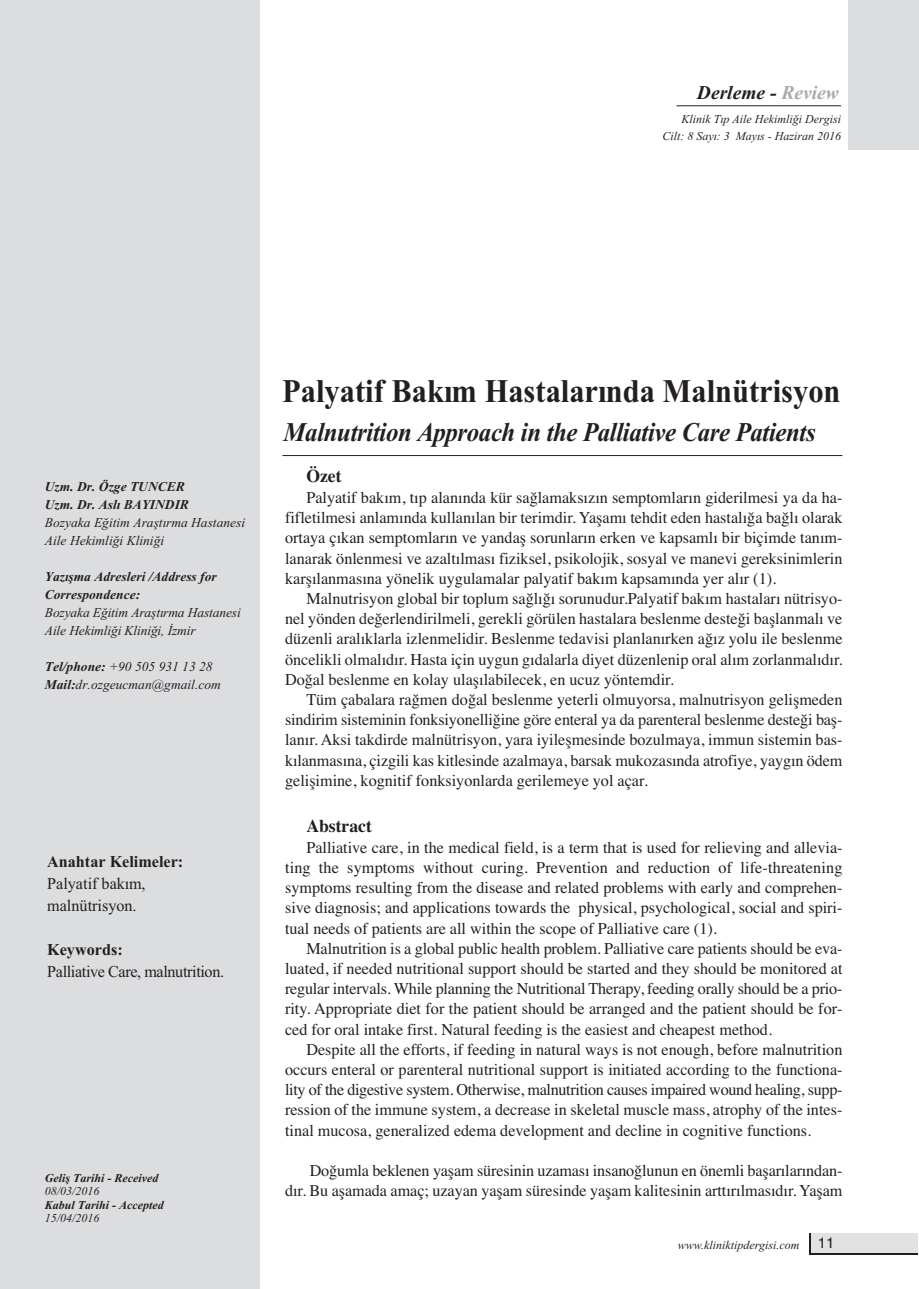
<style>
.page{position:relative;width:919px;height:1289px;background:#fff}
.page>*{position:absolute;margin:0;border:0;box-sizing:border-box;transform-origin:0 0}
.t1{font:700 33px "Times New Roman";color:#231f20;scale:.92 1}
.t2{font:italic 700 27px "Times New Roman";letter-spacing:-.015em;color:#231f20;scale:.92 1}
.t3{font:italic 700 19.5px "Times New Roman";color:#231f20}
.t4{font:700 18px "Times";color:#231f20}
.t5{font:16.5px/20.2px "Times";color:#231f20;text-align:justify}
.t6{font:16.5px "Times New Roman";letter-spacing:-.02em;color:#231f20}
.t7{font:16.5px/21.9px "Times New Roman";color:#231f20}
.t8{font:700 16.5px "Times New Roman";color:#231f20}
.t9{font:italic 13.5px/18px "Times New Roman";color:#231f20}
.t10{font:italic 700 13.5px/18px "Times New Roman";color:#231f20}
.t11{font:italic 12px/16.6px "Times New Roman";color:#231f20;text-align:right}
.t12{font:italic 700 12px "Times New Roman";color:#231f20}
.t13{font:italic 12px "Times New Roman";color:#231f20}
.s1{color:#a8a9ad}
.s2{font-weight:700}
.s3{font-family:"Helvetica";font-style:normal;font-size:15px}
</style>
<div class="page">
<div style="left:0;top:0;width:260px;height:1288px;background:#dcdddf"></div>
<div style="left:848px;top:0;width:70px;height:149px;background:#dcdddf"></div>
<hr style="left:282px;top:455px;width:560px;height:1px;background:#231f20">
<hr style="left:676px;top:105px;width:165px;height:1px;background:#231f20">
<svg style="left:809px;top:1233px;width:108px;height:21px"></svg>
<div style="left:811px;top:1233px;width:106px;height:19px;background:#e1e2e4"></div>
<p class="t3" style="left:696px;top:86px;width:143px">Derleme - <span class="s1">Review</span></p>
<p class="t11" style="left:662px;top:112px;width:180px">Klinik Tıp Aile Hekimliği Dergisi<br>Cilt: 8 Sayı: 3 Mayıs - Haziran 2016</p>
<p class="t10" style="left:45px;top:479px;width:146px">Uzm. Dr. Özge TUNCER<br>Uzm. Dr. Aslı BAYINDIR</p>
<p class="t9" style="left:45px;top:515px;width:202px">Bozyaka Eğitim Araştırma Hastanesi<br>Aile Hekimliği Kliniği</p>
<p class="t10" style="left:45px;top:569px;width:173px">Yazışma Adresleri /Address for<br>Correspondence:</p>
<p class="t9" style="left:45px;top:604px;width:197px">Bozyaka Eğitim Araştırma Hastanesi<br>Aile Hekimliği Kliniği, İzmir</p>
<p class="t9" style="left:45px;top:658px;width:177px"><span class="s2">Tel/phone:</span> +90 505 931 13 28<br><span class="s2">Mail:</span>dr.ozgeucman@gmail.com</p>
<p class="t8" style="left:47px;top:856px;width:138px">Anahtar Kelimeler:</p>
<p class="t7" style="left:47px;top:874px;width:100px">Palyatif bakım, malnütrisyon.</p>
<p class="t8" style="left:47px;top:944px;width:77px">Keywords:</p>
<p class="t6" style="left:47px;top:965px;width:178px">Palliative Care, malnutrition.</p>
<p class="t12" style="left:45px;top:1173px;width:115px">Geliş Tarihi - Received</p>
<p class="t11" style="left:45px;top:1184px;width:56px">08/03/2016</p>
<p class="t12" style="left:45px;top:1200px;width:121px">Kabul Tarihi - Accepted</p>
<p class="t11" style="left:45px;top:1211px;width:56px">15/04/2016</p>
<h1 class="t1" style="left:282px;top:380px;width:608px">Palyatif Bakım Hastalarında Malnütrisyon</h1>
<h2 class="t2" style="left:283px;top:423px;width:580px">Malnutrition Approach in the Palliative Care Patients</h2>
<p class="t4" style="left:306px;top:470px;width:37px">Özet</p>
<p class="t5" style="left:285px;top:489px;width:559px;text-indent:21px">Palyatif bakım, tıp alanında kür sağlamaksızın semptomların giderilmesi ya da ha&shy;fifletilmesi anlamında kullanılan bir terimdir. Yaşamı tehdit eden hastalığa bağlı olarak ortaya çıkan semptomların ve yandaş sorunların erken ve kapsamlı bir biçimde tanım&shy;lanarak önlenmesi ve azaltılması fiziksel, psikolojik, sosyal ve manevi gereksinimlerin karşılanmasına yönelik uygulamalar palyatif bakım kapsamında yer alır (1).</p>
<p class="t5" style="left:285px;top:590px;width:559px;text-indent:21px">Malnutrisyon global bir toplum sağlığı sorunudur.Palyatif bakım hastaları nütrisyo&shy;nel yönden değerlendirilmeli, gerekli görülen hastalara beslenme desteği başlanmalı ve düzenli aralıklarla izlenmelidir. Beslenme tedavisi planlanırken ağız yolu ile beslenme öncelikli olmalıdır. Hasta için uygun gıdalarla diyet düzenlenip oral alım zorlanmalıdır.<br>Doğal beslenme en kolay ulaşılabilecek, en ucuz yöntemdir.</p>
<p class="t5" style="left:285px;top:691px;width:559px;text-indent:21px">Tüm çabalara rağmen doğal beslenme yeterli olmuyorsa, malnutrisyon gelişmeden sindirim sisteminin fonksiyonelliğine göre enteral ya da parenteral beslenme desteği baş&shy;lanır. Aksi takdirde malnütrisyon, yara iyileşmesinde bozulmaya, immun sistemin bas&shy;kılanmasına, çizgili kas kitlesinde azalmaya, barsak mukozasında atrofiye, yaygın ödem gelişimine, kognitif fonksiyonlarda gerilemeye yol açar.</p>
<p class="t4" style="left:306px;top:820px;width:67px">Abstract</p>
<p class="t5" style="left:285px;top:838px;width:559px;text-indent:21px">Palliative care, in the medical field, is a term that is used for relieving and allevia&shy;ting the symptoms without curing. Prevention and reduction of life-threatening symptoms resulting from the disease and related problems with early and comprehen&shy;sive diagnosis; and applications towards the physical, psychological, social and spiri&shy;tual needs of patients are all within the scope of Palliative care (1).</p>
<p class="t5" style="left:285px;top:939px;width:559px;text-indent:21px">Malnutrition is a global public health problem. Palliative care patients should be eva&shy;luated, if needed nutritional support should be started and they should be monitored at regular intervals. While planning the Nutritional Therapy, feeding orally should be a prio&shy;rity. Appropriate diet for the patient should be arranged and the patient should be for&shy;ced for oral intake first. Natural feeding is the easiest and cheapest method.</p>
<p class="t5" style="left:285px;top:1040px;width:559px;text-indent:21px">Despite all the efforts, if feeding in natural ways is not enough, before malnutrition occurs enteral or parenteral nutritional support is initiated according to the functiona&shy;lity of the digestive system. Otherwise, malnutrition causes impaired wound healing, supp&shy;ression of the immune system, a decrease in skeletal muscle mass, atrophy of the intes&shy;tinal mucosa, generalized edema development and decline in cognitive functions.</p>
<p class="t5" style="left:285px;top:1161px;width:559px;text-align:right">Doğumla beklenen yaşam süresinin uzaması insanoğlunun en önemli başarılarından&shy;dır. Bu aşamada amaç; uzayan yaşam süresinde yaşam kalitesinin arttırılmasıdır. Yaşam</p>
<p class="t13" style="left:678px;top:1240px;width:158px">www.kliniktipdergisi.com <span class="s3">11</span></p>
</div>
